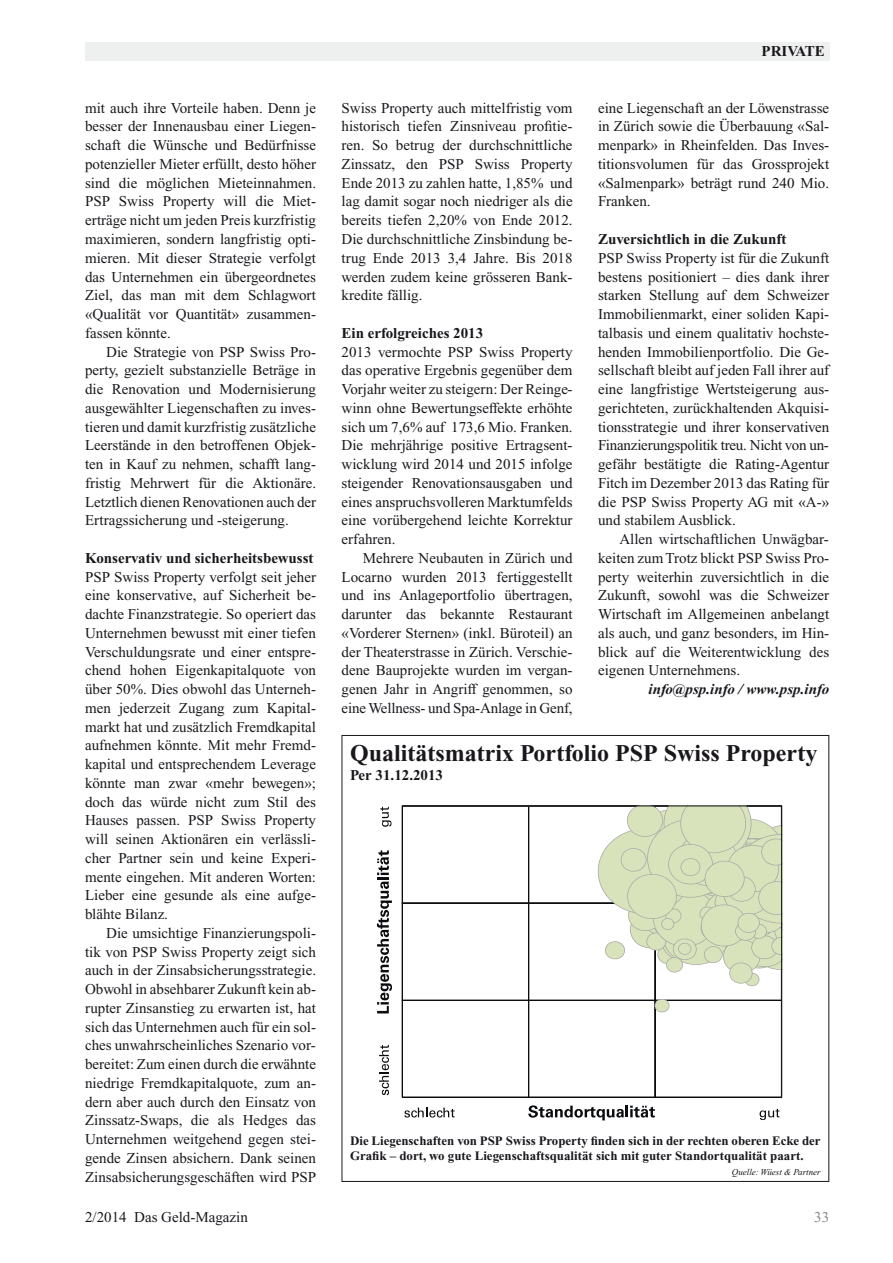
<style>
.page{position:relative;width:893px;height:1263px;background:#fff}
.page>*{position:absolute;margin:0;border:0;box-sizing:border-box;transform-origin:0 0}
.t1{font:700 24px "Times New Roman PS Std";color:#1a171c}
.t2{font:15px/18.8px "Times New Roman PS Std";color:#1a171c;text-align:justify}
.t3{font:700 15px "Times New Roman PS Std";color:#1a171c}
.t4{font:italic 700 15px "Times New Roman PS Std";color:#1a171c}
.t5{font:15px "Times New Roman PS Std";color:#87888a}
.t6{font:700 12.9px/15px "Times New Roman PS Std";color:#1a171c}
.t7{font:italic 9px "Times New Roman PS Std";color:#1a171c}
</style>
<div class="page">
<div style="left:85px;top:43px;width:744px;height:18px;background:#eeefef"></div>
<svg style="left:403px;top:806px;width:379px;height:292px"></svg>
<hr style="left:402px;top:1097px;width:379px;height:1px;background:#0a0c0f">
<svg style="left:655px;top:996px;width:14px;height:18px"></svg>
<svg style="left:598px;top:805px;width:184px;height:183px"></svg>
<svg style="left:404px;top:1107px;width:51px;height:10px"></svg>
<svg style="left:528px;top:1105px;width:127px;height:15px"></svg>
<svg style="left:760px;top:1109px;width:19px;height:11px"></svg>
<svg style="left:379px;top:1045px;width:10px;height:50px"></svg>
<svg style="left:377px;top:850px;width:15px;height:163px"></svg>
<svg style="left:380px;top:807px;width:11px;height:20px"></svg>
<hr style="left:402px;top:806px;width:1px;height:291px;background:#0a0c0f">
<hr style="left:781px;top:806px;width:1px;height:291px;background:#0a0c0f">
<hr style="left:402px;top:805px;width:379px;height:1px;background:#0a0c0f">
<hr style="left:402px;top:1096px;width:380px;height:1px;background:#0a0c0f">
<p class="t2" style="left:85px;top:100px;width:233px">mit auch ihre Vorteile haben. Denn je besser der Innenausbau einer Liegen&shy;schaft die Wünsche und Bedürfnisse potenzieller Mieter erfüllt, desto höher sind die möglichen Mieteinnahmen.<br>PSP Swiss Property will die Miet - erträge nicht um jeden Preis kurzfristig maximieren, sondern langfristig opti&shy;mieren. Mit dieser Strategie verfolgt das Unternehmen ein übergeordnetes Ziel, das man mit dem Schlagwort «Qualität vor Quantität» zusammen&shy;fassen könnte.</p>
<p class="t2" style="left:85px;top:343px;width:233px;text-indent:21px">Die Strategie von PSP Swiss Pro&shy;perty, gezielt substanzielle Beträge in die Renovation und Modernisierung ausgewählter Liegenschaften zu inves&shy;tieren und damit kurzfristig zusätzliche Leerstände in den betroffenen Objek&shy;ten in Kauf zu nehmen, schafft lang&shy;fristig Mehrwert für die Aktionäre.<br>Letztlich dienen Renovationen auch der Ertragssicherung und -steigerung.</p>
<p class="t3" style="left:85px;top:552px;width:230px">Konservativ und sicherheitsbewusst</p>
<p class="t2" style="left:85px;top:568px;width:233px">PSP Swiss Property verfolgt seit jeher eine konservative, auf Sicherheit be&shy;dachte Finanzstrategie. So operiert das Unternehmen bewusst mit einer tiefen Verschuldungsrate und einer entspre&shy;chend hohen Eigenkapitalquote von über 50%. Dies obwohl das Unterneh&shy;men jederzeit Zugang zum Kapital&shy;markt hat und zusätzlich Fremdkapital aufnehmen könnte. Mit mehr Fremd&shy;kapital und entsprechendem Leverage könnte man zwar «mehr bewegen»; doch das würde nicht zum Stil des Hauses passen. PSP Swiss Property will seinen Aktionären ein verlässli&shy;cher Partner sein und keine Experi&shy;mente eingehen. Mit anderen Worten:<br>Lieber eine gesunde als eine aufge&shy;blähte Bilanz.</p>
<p class="t2" style="left:85px;top:925px;width:233px;text-indent:21px">Die umsichtige Finanzierungspoli&shy;tik von PSP Swiss Property zeigt sich auch in der Zinsabsicherungsstrategie.<br>Obwohl in absehbarer Zukunft kein ab&shy;rupter Zinsanstieg zu erwarten ist, hat sich das Unternehmen auch für ein sol&shy;ches unwahrscheinliches Szenario vor&shy;bereitet: Zum einen durch die erwähnte niedrige Fremdkapitalquote, zum an&shy;dern aber auch durch den Einsatz von Zinssatz-Swaps, die als Hedges das Unternehmen weitgehend gegen stei&shy;gende Zinsen absichern. Dank seinen Zinsabsicherungsgeschäften wird PSP</p>
<p class="t2" style="left:342px;top:100px;width:233px">Swiss Property auch mittelfristig vom historisch tiefen Zinsniveau profitie&shy;ren. So betrug der durchschnittliche Zinssatz, den PSP Swiss Property Ende 2013 zu zahlen hatte, 1,85% und lag damit sogar noch niedriger als die bereits tiefen 2,20% von Ende 2012.<br>Die durchschnittliche Zinsbindung be&shy;trug Ende 2013 3,4 Jahre. Bis 2018 werden zudem keine grösseren Bank&shy;kredite fällig.</p>
<p class="t3" style="left:342px;top:327px;width:143px">Ein erfolgreiches 2013</p>
<p class="t2" style="left:342px;top:343px;width:233px">2013 vermochte PSP Swiss Property das operative Ergebnis gegenüber dem Vorjahr weiter zu steigern: Der Reinge&shy;winn ohne Bewertungseffekte erhöhte sich um 7,6% auf 173,6 Mio. Franken.<br>Die mehrjährige positive Ertragsent&shy;wicklung wird 2014 und 2015 infolge steigender Renovationsausgaben und eines anspruchsvolleren Marktumfelds eine vorübergehend leichte Korrektur erfahren.</p>
<p class="t2" style="left:342px;top:550px;width:233px;text-indent:21px">Mehrere Neubauten in Zürich und Locarno wurden 2013 fertiggestellt und ins Anlageportfolio übertragen, darunter das bekannte Restaurant «Vorderer Sternen» (inkl. Büroteil) an der Theaterstrasse in Zürich. Verschie&shy;dene Bauprojekte wurden im vergan&shy;genen Jahr in Angriff genommen, so eine Wellness- und Spa-Anlage in Genf,</p>
<p class="t3" style="left:762px;top:46px;width:65px">PRIVATE</p>
<p class="t2" style="left:598px;top:100px;width:233px">eine Liegenschaft an der Löwenstrasse in Zürich sowie die Überbauung «Sal&shy;menpark» in Rheinfelden. Das Inves - titionsvolumen für das Grossprojekt «Salmenpark» beträgt rund 240 Mio.<br>Franken.</p>
<p class="t3" style="left:598px;top:234px;width:190px">Zuversichtlich in die Zukunft</p>
<p class="t2" style="left:598px;top:250px;width:233px">PSP Swiss Property ist für die Zukunft bestens positioniert – dies dank ihrer starken Stellung auf dem Schweizer Immobilienmarkt, einer soliden Kapi&shy;talbasis und einem qualitativ hochste&shy;henden Immobilienportfolio. Die Ge&shy;sellschaft bleibt auf jeden Fall ihrer auf eine langfristige Wertsteigerung aus&shy;gerichteten, zurückhaltenden Akquisi&shy;tionsstrategie und ihrer konservativen Finanzierungspolitik treu. Nicht von un&shy;gefähr bestätigte die Rating-Agentur Fitch im Dezember 2013 das Rating für die PSP Swiss Property AG mit «A-» und stabilem Ausblick.</p>
<p class="t2" style="left:598px;top:531px;width:233px;text-indent:21px">Allen wirtschaftlichen Unwägbar&shy;keiten zum Trotz blickt PSP Swiss Pro&shy;perty weiterhin zuversichtlich in die Zukunft, sowohl was die Schweizer Wirtschaft im Allgemeinen anbelangt als auch, und ganz besonders, im Hin&shy;blick auf die Weiterentwicklung des eigenen Unternehmens.</p>
<p class="t4" style="left:648px;top:684px;width:182px">info@psp.info / www.psp.info</p>
<h1 class="t1" style="left:350px;top:744px;width:469px">Qualitätsmatrix Portfolio PSP Swiss Property</h1>
<p class="t3" style="left:350px;top:770px;width:94px">Per 31.12.2013</p>
<p class="t6" style="left:350px;top:1134px;width:472px">Die Liegenschaften von PSP Swiss Property finden sich in der rechten oberen Ecke der<br>Grafik – dort, wo gute Liegenschaftsqualität sich mit guter Standortqualität paart.</p>
<p class="t7" style="left:732px;top:1169px;width:90px">Quelle: Wüest &amp; Partner</p>
<p class="t2" style="left:85px;top:1209px;width:164px">2/2014 Das Geld-Magazin</p>
<p class="t5" style="left:814px;top:1212px;width:16px">33</p>
</div>
